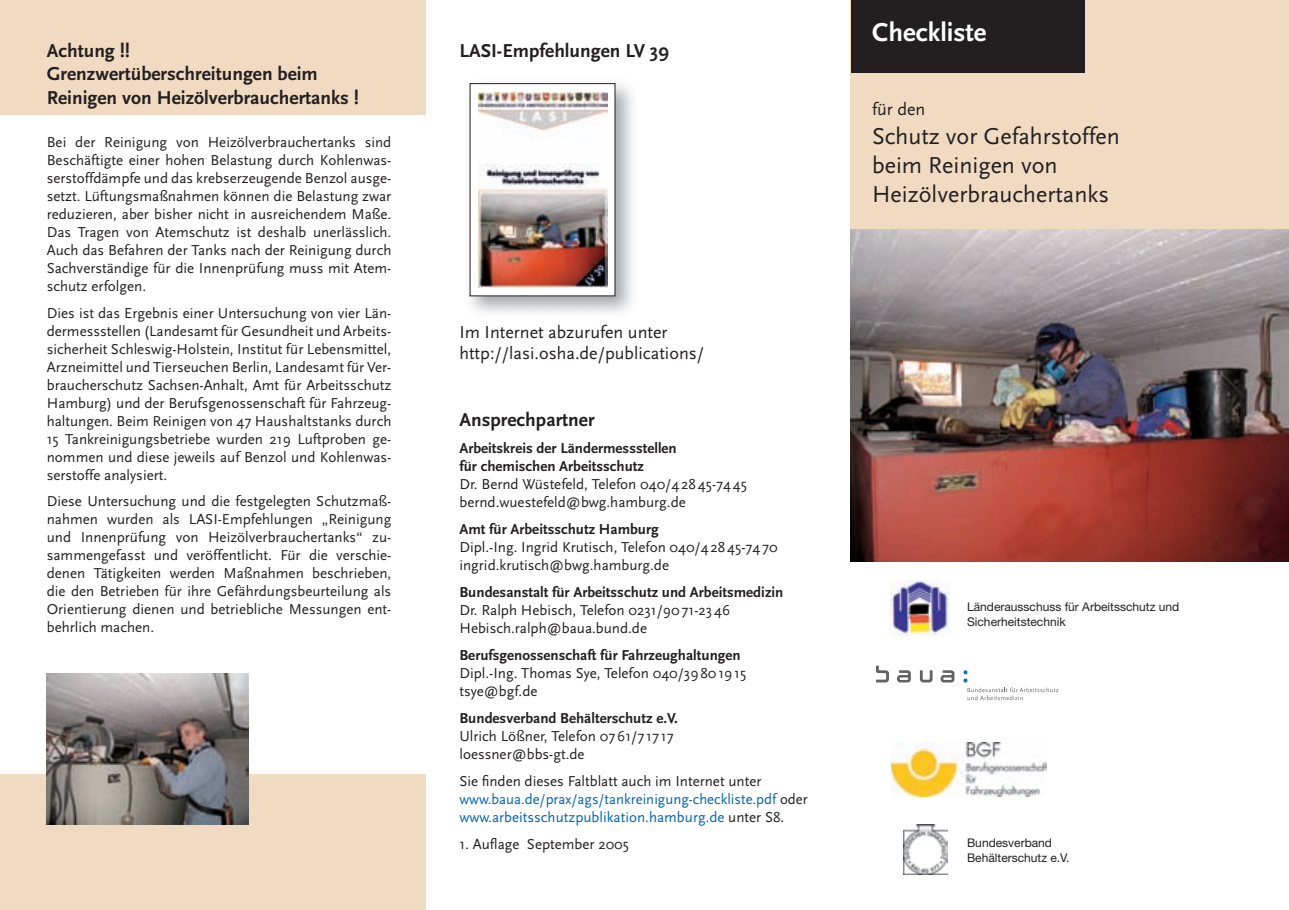
<style>
.page{position:relative;width:1289px;height:910px;background:#fff}
.page>*{position:absolute;margin:0;border:0;box-sizing:border-box;transform-origin:0 0}
.t1{font:700 27px "Scala Sans";color:#fff}
.t2{font:24px/28.8px "Scala Sans";color:#231f20}
.t3{font:700 19.5px/23.4px "Scala Sans";color:#231f20}
.t4{font:18px/21.6px "Scala Sans";color:#231f20}
.t5{font:15px/18px "Scala Sans";color:#231f20}
.t6{font:700 15px/18px "Scala Sans";color:#231f20}
.t7{font:15px/18px "Scala Sans";color:#0166b3}
.t8{font:12px/14.4px "Helvetica Neue";color:#231f20}
.s1{color:#231f20}
</style>
<div class="page">
<div style="left:0;top:774px;width:425px;height:136px;background:#f0dac1"></div>
<div style="left:0;top:0;width:425px;height:115px;background:#f0dac1"></div>
<div style="left:850px;top:0;width:438px;height:230px;background:#f0dac1"></div>
<div style="left:850px;top:0;width:234px;height:72px;background:#231f20"></div>
<img style="left:889px;top:580px;width:60px;height:56px">
<img style="left:903px;top:825px;width:44px;height:50px">
<img style="left:891px;top:743px;width:155px;height:53px">
<img style="left:850px;top:230px;width:438px;height:331px">
<img style="left:469px;top:83px;width:164px;height:230px">
<div style="left:470px;top:84px;width:145px;height:212px;background:#fff"></div>
<img style="left:478px;top:92px;width:129px;height:196px">
<img style="left:47px;top:674px;width:201px;height:151px">
<svg style="left:963px;top:670px;width:95px;height:30px"></svg>
<svg style="left:875px;top:665px;width:14px;height:17px"></svg>
<svg style="left:919px;top:670px;width:13px;height:12px"></svg>
<svg style="left:897px;top:670px;width:13px;height:12px"></svg>
<svg style="left:940px;top:670px;width:14px;height:12px"></svg>
<h3 class="t3" style="left:47px;top:39px;width:314px">Achtung !!<br>Grenzwertüberschreitungen beim<br>Reinigen von Heizölverbrauchertanks !</h3>
<p class="t5" style="left:47px;top:134px;width:346px;text-align:justify">Bei der Reinigung von Heizölverbrauchertanks sind Beschäftigte einer hohen Belastung durch Kohlenwas&shy;serstoffdämpfe und das krebserzeugende Benzol ausge&shy;setzt. Lüftungsmaßnahmen können die Belastung zwar reduzieren, aber bisher nicht in ausreichendem Maße.<br>Das Tragen von Atemschutz ist deshalb unerlässlich.<br>Auch das Befahren der Tanks nach der Reinigung durch Sachverständige für die Innenprüfung muss mit Atem&shy;schutz erfolgen.</p>
<p class="t5" style="left:47px;top:304px;width:346px;text-align:justify">Dies ist das Ergebnis einer Untersuchung von vier Län&shy;dermessstellen (Landesamt für Gesundheit und Arbeits&shy;sicherheit Schleswig-Holstein, Institut für Lebensmittel, Arzneimittel und Tierseuchen Berlin, Landesamt für Ver&shy;braucherschutz Sachsen-Anhalt, Amt für Arbeitsschutz Hamburg) und der Berufsgenossenschaft für Fahrzeug&shy;haltungen. Beim Reinigen von 47 Haushaltstanks durch 15 Tankreinigungsbetriebe wurden 219 Luftproben ge&shy;nommen und diese jeweils auf Benzol und Kohlenwas&shy;serstoffe analysiert.</p>
<p class="t5" style="left:47px;top:493px;width:346px;text-align:justify">Diese Untersuchung und die festgelegten Schutzmaß&shy;nahmen wurden als LASI-Empfehlungen „Reinigung und Innenprüfung von Heizölverbrauchertanks“ zu&shy;sammengefasst und veröffentlicht. Für die verschie&shy;denen Tätigkeiten werden Maßnahmen beschrieben, die den Betrieben für ihre Gefährdungsbeurteilung als Orientierung dienen und betriebliche Messungen ent&shy;behrlich machen.</p>
<h3 class="t3" style="left:459px;top:39px;width:211px">LASI-Empfehlungen LV 39</h3>
<p class="t4" style="left:459px;top:321px;width:246px">Im Internet abzurufen unter http://lasi.osha.de/publications/</p>
<h3 class="t3" style="left:459px;top:408px;width:137px">Ansprechpartner</h3>
<p class="t6" style="left:459px;top:439px;width:219px">Arbeitskreis der Ländermessstellen für chemischen Arbeitsschutz</p>
<p class="t5" style="left:459px;top:475px;width:289px">Dr. Bernd Wüstefeld, Telefon 040/4 28 45-74 45 bernd.wuestefeld@bwg.hamburg.de</p>
<p class="t6" style="left:459px;top:520px;width:201px">Amt für Arbeitsschutz Hamburg</p>
<p class="t5" style="left:459px;top:538px;width:320px">Dipl.-Ing. Ingrid Krutisch, Telefon 040/4 28 45-74 70 ingrid.krutisch@bwg.hamburg.de</p>
<p class="t6" style="left:459px;top:583px;width:325px">Bundesanstalt für Arbeitsschutz und Arbeitsmedizin</p>
<p class="t5" style="left:459px;top:601px;width:272px">Dr. Ralph Hebisch, Telefon 0231/90 71-23 46<br>Hebisch.ralph@baua.bund.de</p>
<p class="t6" style="left:459px;top:646px;width:283px">Berufsgenossenschaft für Fahrzeughaltungen</p>
<p class="t5" style="left:459px;top:664px;width:288px">Dipl.-Ing. Thomas Sye, Telefon 040/39 80 19 15 tsye@bgf.de</p>
<p class="t6" style="left:459px;top:709px;width:220px">Bundesverband Behälterschutz e.V.</p>
<p class="t5" style="left:459px;top:727px;width:216px">Ulrich Lößner, Telefon 07 61/7 17 17 loessner@bbs-gt.de</p>
<p class="t7" style="left:459px;top:772px;width:350px"><span class="s1">Sie finden dieses Faltblatt auch im Internet unter </span>www.baua.de/prax/ags/tankreinigung-checkliste.pdf <span class="s1">oder </span>www.arbeitsschutzpublikation.hamburg.de <span class="s1">unter S8.</span></p>
<p class="t5" style="left:459px;top:835px;width:171px">1. Auflage September 2005</p>
<h1 class="t1" style="left:872px;top:18px;width:116px">Checkliste</h1>
<p class="t4" style="left:872px;top:99px;width:55px">für den</p>
<h2 class="t2" style="left:872px;top:122px;width:249px">Schutz vor Gefahrstoffen beim Reinigen von<br>Heizölverbrauchertanks</h2>
<p class="t8" style="left:967px;top:599px;width:214px">Länderausschuss für Arbeitsschutz und<br>Sicherheitstechnik</p>
<p class="t8" style="left:967px;top:835px;width:104px">Bundesverband<br>Behälterschutz e.V.</p>
</div>
